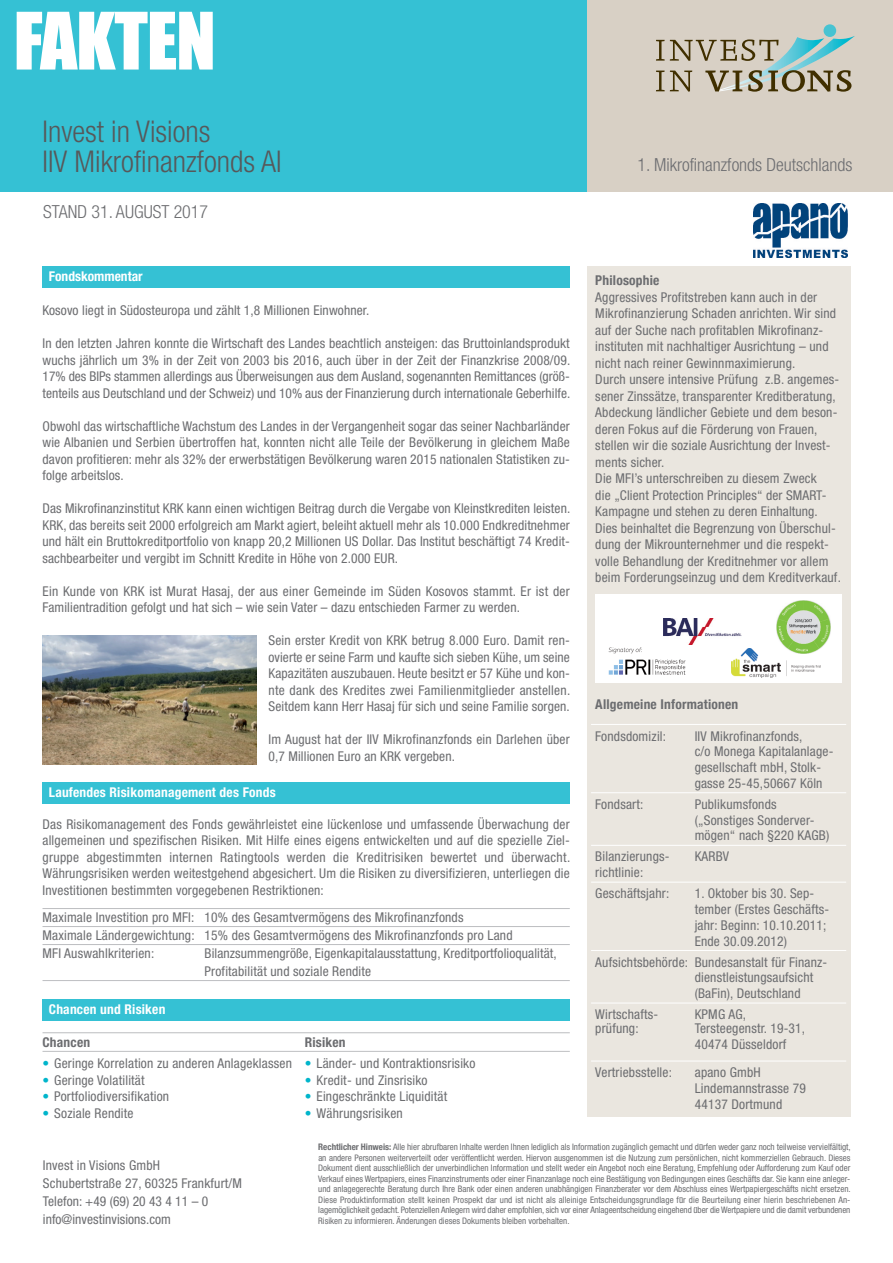
<style>
.page{position:relative;width:893px;height:1263px;background:#fff}
.page>*{position:absolute;margin:0;border:0;box-sizing:border-box;transform-origin:0 0}
.t1{font:73.05px "Impact";letter-spacing:-.015em;color:#fff}
.t2{font:300 condensed 30px/30px "Helvetica Neue";color:#57585a}
.t3{font:300 condensed 18px "Helvetica Neue";color:#6c6d70}
.t4{font:condensed 13.5px/16.5px "Helvetica Neue";letter-spacing:.015em;color:#6c6d70}
.t5{font:700 condensed 13.5px "Helvetica Neue";letter-spacing:.015em;color:#fff}
.t6{font:700 condensed 13.5px "Helvetica Neue";letter-spacing:.015em;color:#6c6d70}
.t7{font:700 condensed 13.5px "Helvetica Neue";letter-spacing:.015em;color:#6c6d70}
.t8{font:condensed 9px/10.5px "Helvetica Neue";color:#6c6d70;text-align:justify}
.s1{color:#00b5cb}
.s2{font-weight:700}
.s3{font-family:"Calibri";font-weight:700;font-stretch:normal}
</style>
<div class="page">
<div style="left:587px;top:0;width:306px;height:191px;background:#d8d0c5"></div>
<div style="left:0;top:0;width:587px;height:191px;background:#35c1d4"></div>
<div style="left:43px;top:266px;width:527px;height:22px;background:#35c1d4"></div>
<div style="left:43px;top:783px;width:527px;height:21px;background:#35c1d4"></div>
<hr style="left:43px;top:908px;width:527px;height:1px;background:#bcbdc0">
<hr style="left:43px;top:926px;width:527px;height:1px;background:#bcbdc0">
<hr style="left:43px;top:944px;width:527px;height:1px;background:#bcbdc0">
<hr style="left:43px;top:980px;width:527px;height:1px;background:#bebfc2">
<div style="left:43px;top:999px;width:527px;height:21px;background:#35c1d4"></div>
<hr style="left:43px;top:1032px;width:527px;height:1px;background:#bcbdc0">
<hr style="left:43px;top:1051px;width:527px;height:1px;background:#bebfc2">
<div style="left:587px;top:267px;width:263px;height:850px;background:#eae6df"></div>
<svg style="left:656px;top:36px;width:199px;height:56px"></svg>
<div style="left:824px;top:24px;width:12px;height:13px;background:#47c3d2;border-radius:50%"></div>
<hr style="left:591px;top:724px;width:255px;height:1px;background:#fff">
<hr style="left:591px;top:792px;width:255px;height:1px;background:#fff">
<hr style="left:591px;top:845px;width:255px;height:1px;background:#fff">
<hr style="left:591px;top:882px;width:255px;height:1px;background:#fff">
<hr style="left:591px;top:950px;width:255px;height:1px;background:#fff">
<hr style="left:591px;top:1003px;width:255px;height:1px;background:#fff">
<hr style="left:591px;top:1061px;width:255px;height:1px;background:#fff">
<img style="left:753px;top:204px;width:95px;height:53px">
<div style="left:595px;top:595px;width:246px;height:88px;background:#fff"></div>
<img style="left:664px;top:618px;width:78px;height:26px">
<img style="left:608px;top:647px;width:78px;height:27px">
<img style="left:731px;top:649px;width:90px;height:29px">
<img style="left:777px;top:600px;width:54px;height:54px">
<img style="left:43px;top:636px;width:213px;height:128px">
<h1 class="t1" style="left:14px;top:-4px;width:204px">FAKTEN</h1>
<h2 class="t2" style="left:43px;top:119px;width:241px">Invest in Visions<br>IIV Mikrofinanzfonds AI</h2>
<h3 class="t3" style="left:43px;top:205px;width:167px">STAND 31. AUGUST 2017</h3>
<p class="t5" style="left:49px;top:271px;width:95px">Fondskommentar</p>
<p class="t4" style="left:43px;top:303px;width:328px">Kosovo liegt in Südosteuropa und zählt 1,8 Millionen Einwohner.</p>
<p class="t4" style="left:43px;top:336px;width:529px;text-align:justify">In den letzten Jahren konnte die Wirtschaft des Landes beachtlich ansteigen: das Bruttoinlandsprodukt wuchs jährlich um 3% in der Zeit von 2003 bis 2016, auch über in der Zeit der Finanzkrise 2008/09.<br>17% des BIPs stammen allerdings aus Überweisungen aus dem Ausland, sogenannten Remittances (größ&shy;tenteils aus Deutschland und der Schweiz) und 10% aus der Finanzierung durch internationale Geberhilfe.</p>
<p class="t4" style="left:43px;top:419px;width:529px;text-align:justify">Obwohl das wirtschaftliche Wachstum des Landes in der Vergangenheit sogar das seiner Nachbarländer wie Albanien und Serbien übertroffen hat, konnten nicht alle Teile der Bevölkerung in gleichem Maße davon profitieren: mehr als 32% der erwerbstätigen Bevölkerung waren 2015 nationalen Statistiken zu&shy;folge arbeitslos.</p>
<p class="t4" style="left:43px;top:501px;width:529px;text-align:justify">Das Mikrofinanzinstitut KRK kann einen wichtigen Beitrag durch die Vergabe von Kleinstkrediten leisten.<br>KRK, das bereits seit 2000 erfolgreich am Markt agiert, beleiht aktuell mehr als 10.000 Endkreditnehmer und hält ein Bruttokreditportfolio von knapp 20,2 Millionen US Dollar. Das Institut beschäftigt 74 Kredit&shy;sachbearbeiter und vergibt im Schnitt Kredite in Höhe von 2.000 EUR.</p>
<p class="t4" style="left:43px;top:584px;width:529px">Ein Kunde von KRK ist Murat Hasaj, der aus einer Gemeinde im Süden Kosovos stammt. Er ist der<br>Familientradition gefolgt und hat sich – wie sein Vater – dazu entschieden Farmer zu werden.</p>
<p class="t4" style="left:268px;top:633px;width:303px;text-align:justify">Sein erster Kredit von KRK betrug 8.000 Euro. Damit ren&shy;ovierte er seine Farm und kaufte sich sieben Kühe, um seine Kapazitäten auszubauen. Heute besitzt er 57 Kühe und kon&shy;nte dank des Kredites zwei Familienmitglieder anstellen.<br>Seitdem kann Herr Hasaj für sich und seine Familie sorgen.</p>
<p class="t4" style="left:268px;top:732px;width:303px">Im August hat der IIV Mikrofinanzfonds ein Darlehen über<br>0,7 Millionen Euro an KRK vergeben.</p>
<p class="t5" style="left:49px;top:787px;width:228px">Laufendes Risikomanagement des Fonds</p>
<p class="t4" style="left:43px;top:817px;width:529px;text-align:justify">Das Risikomanagement des Fonds gewährleistet eine lückenlose und umfassende Überwachung der allgemeinen und spezifischen Risiken. Mit Hilfe eines eigens entwickelten und auf die spezielle Ziel&shy;gruppe abgestimmten internen Ratingtools werden die Kreditrisiken bewertet und überwacht.<br>Währungsrisiken werden weitestgehend abgesichert. Um die Risiken zu diversifizieren, unterliegen die Investitionen bestimmten vorgegebenen Restriktionen:</p>
<p class="t4" style="left:43px;top:909px;width:472px;line-height:18px">Maximale Investition pro MFI: 10% des Gesamtvermögens des Mikrofinanzfonds<br>Maximale Ländergewichtung: 15% des Gesamtvermögens des Mikrofinanzfonds pro Land<br>MFI Auswahlkriterien:</p>
<p class="t4" style="left:205px;top:945px;width:354px;line-height:18px">Bilanzsummengröße, Eigenkapitalausstattung, Kreditportfolioqualität,<br>Profitabilität und soziale Rendite</p>
<p class="t5" style="left:49px;top:1004px;width:118px">Chancen und Risiken</p>
<p class="t7" style="left:43px;top:1037px;width:49px">Chancen</p>
<p class="t7" style="left:305px;top:1037px;width:42px">Risiken</p>
<p class="t4" style="left:43px;top:1056px;width:251px"><span class="s1">•</span> Geringe Korrelation zu anderen Anlageklassen</p>
<p class="t4" style="left:43px;top:1073px;width:104px"><span class="s1">•</span> Geringe Volatilität</p>
<p class="t4" style="left:43px;top:1089px;width:128px"><span class="s1">•</span> Portfoliodiversifikation</p>
<p class="t4" style="left:43px;top:1106px;width:92px"><span class="s1">•</span> Soziale Rendite</p>
<p class="t4" style="left:305px;top:1056px;width:172px"><span class="s1">•</span> Länder- und Kontraktionsrisiko</p>
<p class="t4" style="left:305px;top:1073px;width:124px"><span class="s1">•</span> Kredit- und Zinsrisiko</p>
<p class="t4" style="left:305px;top:1089px;width:144px"><span class="s1">•</span> Eingeschränkte Liquidität</p>
<p class="t4" style="left:305px;top:1106px;width:99px"><span class="s1">•</span> Währungsrisiken</p>
<h3 class="t3" style="left:637px;top:158px;width:217px">1. Mikrofinanzfonds Deutschlands</h3>
<p class="t6" style="left:595px;top:272px;width:66px">philosophie</p>
<p class="t4" style="left:595px;top:290px;width:247px">Aggressives Profitstreben kann auch in der Mikrofinanzierung Schaden anrichten. Wir sind auf der Suche nach profitablen Mikrofinanz&shy;instituten mit nachhaltiger Ausrichtung – und nicht nach reiner Gewinnmaximierung.<br>Durch unsere intensive Prüfung z.B. angemes&shy;sener Zinssätze, transparenter Kreditberatung, Abdeckung ländlicher Gebiete und dem beson&shy;deren Fokus auf die Förderung von Frauen, stellen wir die soziale Ausrichtung der Invest&shy;ments sicher.<br>Die MFI’s unterschreiben zu diesem Zweck<br>die „Client Protection Principles“ der SMART-Kampagne und stehen zu deren Einhaltung.<br>Dies beinhaltet die Begrenzung von Überschul&shy;dung der Mikrounternehmer und die respekt&shy;volle Behandlung der Kreditnehmer vor allem beim Forderungseinzug und dem Kreditverkauf.</p>
<p class="t6" style="left:595px;top:696px;width:145px">Allgemeine Informationen</p>
<p class="t4" style="left:595px;top:729px;width:72px">Fondsdomizil:</p>
<p class="t4" style="left:695px;top:729px;width:140px;line-height:15.8px">IIV Mikrofinanzfonds,<br>c/o Monega Kapitalanlage&shy;gesellschaft mbH, Stolk&shy;gasse 25-45,50667 Köln</p>
<p class="t4" style="left:595px;top:797px;width:50px">Fondsart:</p>
<p class="t4" style="left:695px;top:797px;width:136px;line-height:15.8px">Publikumsfonds („Sonstiges Sonderver&shy;mögen“ nach §220 KAGB)</p>
<p class="t4" style="left:595px;top:849px;width:76px">Bilanzierungs-</p>
<p class="t4" style="left:695px;top:849px;width:36px">KARBV</p>
<p class="t4" style="left:595px;top:863px;width:76px;line-height:21px">richtlinie:<br>Geschäftsjahr:</p>
<p class="t4" style="left:695px;top:887px;width:136px;line-height:15.8px">1. Oktober bis 30. Sep&shy;tember (Erstes Geschäfts&shy;jahr: Beginn: 10.10.2011;<br>Ende 30.09.2012)</p>
<p class="t4" style="left:695px;top:955px;width:134px;line-height:15.8px;text-indent:-99px">Aufsichtsbehörde: Bundesanstalt für Finanz&shy;dienstleistungsaufsicht (BaFin), Deutschland</p>
<p class="t4" style="left:595px;top:1007px;width:64px">Wirtschafts-</p>
<p class="t4" style="left:695px;top:1007px;width:53px">KPMG AG,</p>
<p class="t4" style="left:595px;top:1021px;width:45px">prüfung:</p>
<p class="t4" style="left:695px;top:1022px;width:112px;line-height:15.8px">Tersteegenstr. 19-31,<br>40474 Düsseldorf</p>
<p class="t4" style="left:595px;top:1065px;width:78px">Vertriebsstelle:</p>
<p class="t4" style="left:695px;top:1066px;width:113px;line-height:15.8px">apano GmbH<br>Lindemannstrasse 79<br>44137 Dortmund</p>
<p class="t4" style="left:43px;top:1157px;width:201px;line-height:18px">Invest in Visions GmbH<br>Schubertstraße 27, 60325 Frankfurt/M<br>Telefon: +49 (69) 20 43 4 11 – 0 info@investinvisions.com</p>
<p class="t8" style="left:318px;top:1143px;width:534px"><span class="s2">Rechtlicher Hinweis:</span> Alle hier abrufbaren Inhalte werden Ihnen lediglich als Information zugänglich gemacht und du<span class="s3">̈</span>rfen weder ganz noch teilweise vervielfältigt, an andere Personen weiterverteilt oder veröffentlicht werden. Hiervon ausgenommen ist die Nutzung zum persönlichen, nicht kommerziellen Gebrauch. Dieses Dokument dient ausschließlich der unverbindlichen Information und stellt weder ein Angebot noch eine Beratung, Empfehlung oder Aufforderung zum Kauf oder Verkauf eines Wertpapiers, eines Finanzinstruments oder einer Finanzanlage noch eine Bestätigung von Bedingungen eines Geschäfts dar. Sie kann eine anleger&shy;und anlagegerechte Beratung durch Ihre Bank oder einen anderen unabhängigen Finanzberater vor dem Abschluss eines Wertpapiergeschäfts nicht ersetzen.<br>Diese Produktinformation stellt keinen Prospekt dar und ist nicht als alleinige Entscheidungsgrundlage fu<span class="s3">̈</span>r die Beurteilung einer hierin beschriebenen An&shy;lagemöglichkeit gedacht. Potenziellen Anlegern wird daher empfohlen, sich vor einer Anlageentscheidung eingehend ub<span class="s3">̈</span>er die Wertpapiere und die damit verbundenen Risiken zu informieren. Änderungen dieses Dokuments bleiben vorbehalten.</p>
</div>
